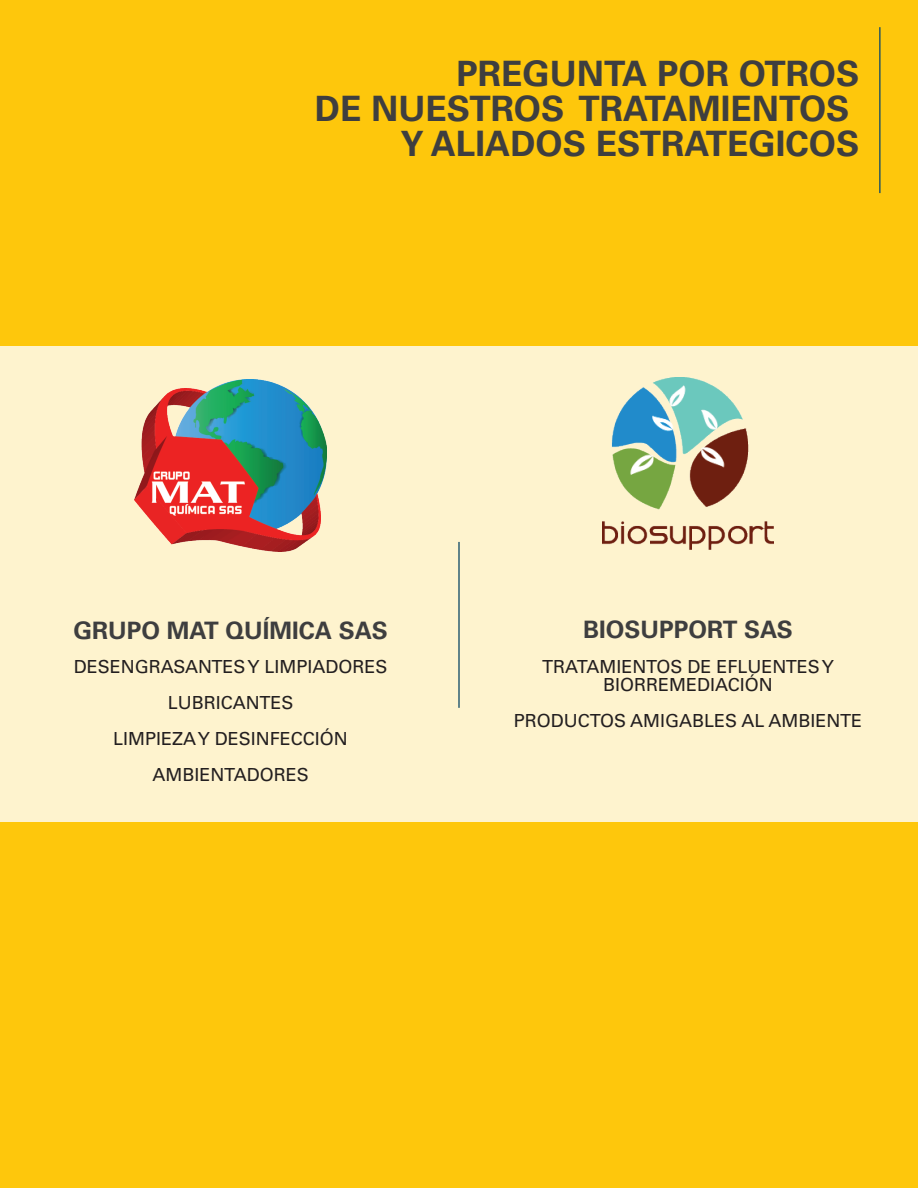
<style>
.page{position:relative;width:918px;height:1188px;background:#fec70c}
.page>*{position:absolute;margin:0;border:0;box-sizing:border-box;transform-origin:0 0}
.t1{font:700 34.95px/34.8px "Univers";color:#3e3e3f;text-align:right}
.t2{font:700 24px "Univers";color:#3e3e3f}
.t3{font:18px/36px "Univers";color:#231f20;text-align:center}
</style>
<div class="page">
<div style="left:0;top:346px;width:918px;height:475px;background:#fef3ce"></div>
<hr style="left:879px;top:27px;width:2px;height:166px;background:#144c68">
<hr style="left:458px;top:542px;width:2px;height:166px;background:#144c68">
<img style="left:135px;top:380px;width:191px;height:171px">
<img style="left:603px;top:378px;width:170px;height:171px">
<h1 class="t1" style="left:315px;top:57px;width:546px">PREGUNTA POR OTROS<br>DE NUESTROS TRATAMIENTOS<br>Y ALIADOS ESTRATEGICOS</h1>
<h2 class="t2" style="left:73px;top:617px;width:316px">GRUPO MAT QUÍMICA SAS</h2>
<h2 class="t2" style="left:583px;top:615px;width:211px">BIOSUPPORT SAS</h2>
<p class="t3" style="left:74px;top:648px;width:315px">DESENGRASANTES Y LIMPIADORES<br>LUBRICANTES<br>LIMPIEZA Y DESINFECCIÓN<br>AMBIENTADORES</p>
<p class="t3" style="left:542px;top:657px;width:293px;line-height:18px">TRATAMIENTOS DE EFLUENTES Y<br>BIORREMEDIACIÓN</p>
<p class="t3" style="left:514px;top:702px;width:350px">PRODUCTOS AMIGABLES AL AMBIENTE</p>
</div>
